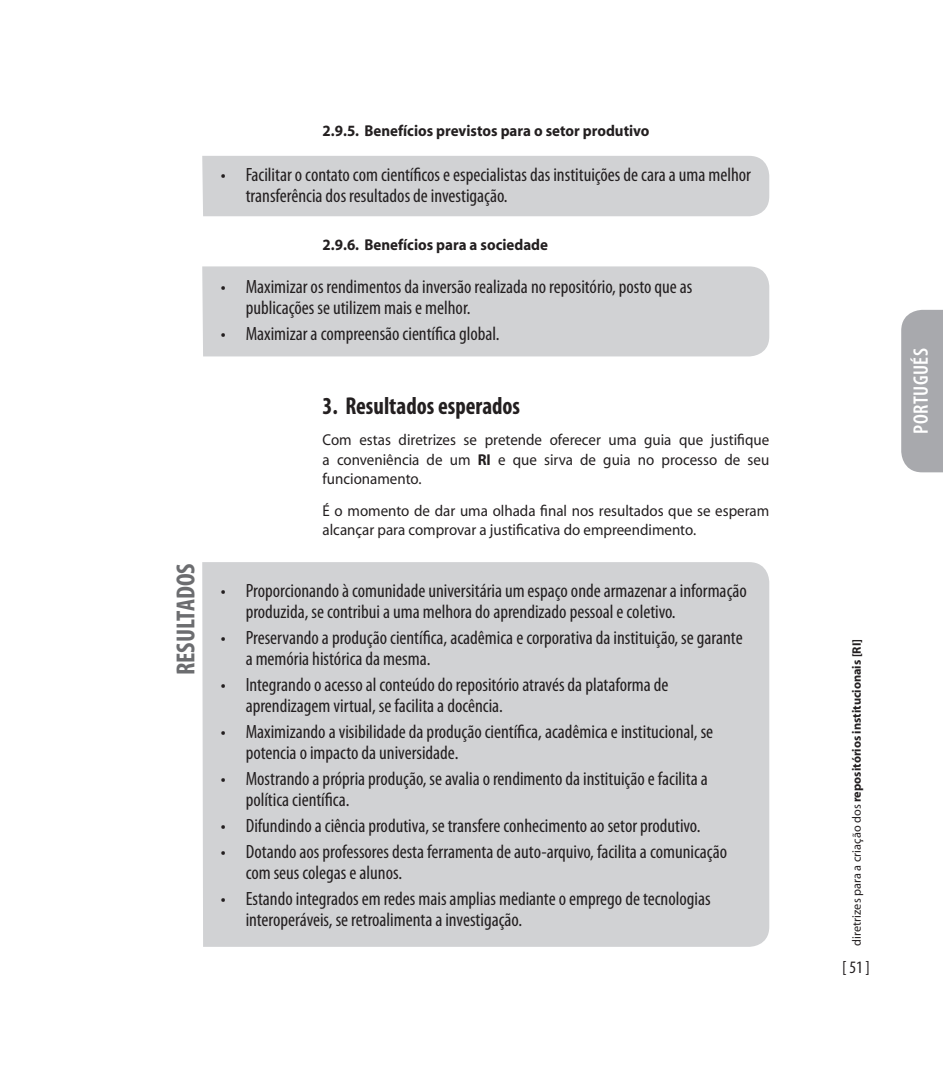
<style>
.page{position:relative;width:943px;height:1092px;background:#fff}
.page>*{position:absolute;margin:0;border:0;box-sizing:border-box;transform-origin:0 0}
.t1{font:700 condensed 26.25px "Myriad Pro";color:#6c6d70}
.t2{font:700 condensed 24.5px "Myriad Pro";color:#231f20;scale:.95 1}
.t3{font:600 condensed 21px "Myriad Pro";letter-spacing:.025em;color:#fff}
.t4{font:condensed 19.25px/21px "Myriad Pro";color:#231f20}
.t5{font:condensed 17.5px "Myriad Pro";color:#231f20}
.t6{font:15.75px/19.2px "Myriad";color:#231f20;text-align:justify;scale:.95 1}
.t7{font:700 15.75px "Myriad";color:#231f20;scale:.95 1}
.t8{font:700 12.25px "Myriad";color:#231f20}
.s1{font-weight:700}
.s2{font-weight:400}
</style>
<div class="page">
<div style="left:901px;top:310px;width:42px;height:162px;background:#a8a9ad"></div>
<div style="left:202px;top:562px;width:567px;height:384px;background:#d1d2d4"></div>
<div style="left:202px;top:266px;width:567px;height:90px;background:#d1d2d4"></div>
<div style="left:202px;top:156px;width:567px;height:60px;background:#d1d2d4"></div>
<h1 class="t1" style="left:169px;top:675px;width:113px;rotate:-90deg">RESULTADOS</h1>
<p class="t7" style="left:322px;top:122px;width:346px">2.9.5. Benefícios previstos para o setor produtivo</p>
<p class="t4" style="left:246px;top:164px;width:507px;text-indent:-25px">• Facilitar o contato com científicos e especialistas das instituições de cara a uma melhor transferência dos resultados de investigação.</p>
<p class="t7" style="left:322px;top:237px;width:239px">2.9.6. Benefícios para a sociedade</p>
<p class="t4" style="left:246px;top:276px;width:448px;text-indent:-25px">• Maximizar os rendimentos da inversão realizada no repositório, posto que as publicações se utilizem mais e melhor.</p>
<p class="t4" style="left:221px;top:323px;width:280px">• Maximizar a compreensão científica global.</p>
<p class="t2" style="left:322px;top:390px;width:209px">3. Resultados esperados</p>
<p class="t6" style="left:322px;top:431px;width:471px">Com estas diretrizes se pretende oferecer uma guia que justifique a conveniência de um <span class="s1">RI</span> e que sirva de guia no processo de seu funcionamento.</p>
<p class="t6" style="left:322px;top:501px;width:471px">É o momento de dar uma olhada final nos resultados que se esperam alcançar para comprovar a justificativa do empreendimento.</p>
<p class="t4" style="left:246px;top:580px;width:503px;text-indent:-25px">• Proporcionando à comunidade universitária um espaço onde armazenar a informação produzida, se contribui a uma melhora do aprendizado pessoal e coletivo.</p>
<p class="t4" style="left:246px;top:627px;width:498px;text-indent:-25px">• Preservando a produção científica, acadêmica e corporativa da instituição, se garante a memória histórica da mesma.</p>
<p class="t4" style="left:246px;top:674px;width:424px;text-indent:-25px">• Integrando o acesso al conteúdo do repositório através da plataforma de aprendizagem virtual, se facilita a docência.</p>
<p class="t4" style="left:246px;top:721px;width:469px;text-indent:-25px">• Maximizando a visibilidade da produção científica, acadêmica e institucional, se potencia o impacto da universidade.</p>
<p class="t4" style="left:246px;top:768px;width:463px;text-indent:-25px">• Mostrando a própria produção, se avalia o rendimento da instituição e facilita a política científica.</p>
<p class="t4" style="left:221px;top:815px;width:481px">• Difundindo a ciência produtiva, se transfere conhecimento ao setor produtivo.</p>
<p class="t4" style="left:246px;top:841px;width:483px;text-indent:-25px">• Dotando aos professores desta ferramenta de auto-arquivo, facilita a comunicação com seus colegas e alunos.</p>
<p class="t4" style="left:246px;top:888px;width:466px;text-indent:-25px">• Estando integrados em redes mais amplias mediante o emprego de tecnologias interoperáveis, se retroalimenta a investigação.</p>
<p class="t3" style="left:907px;top:434px;width:87px;rotate:-90deg">PORTUGUÉS</p>
<p class="t8" style="left:850px;top:945px;width:308px;rotate:-90deg"><span class="s2">diretrizes para a criação dos</span> repositórios institucionais [RI]</p>
<p class="t5" style="left:842px;top:956px;width:29px">[ 51]</p>
</div>
